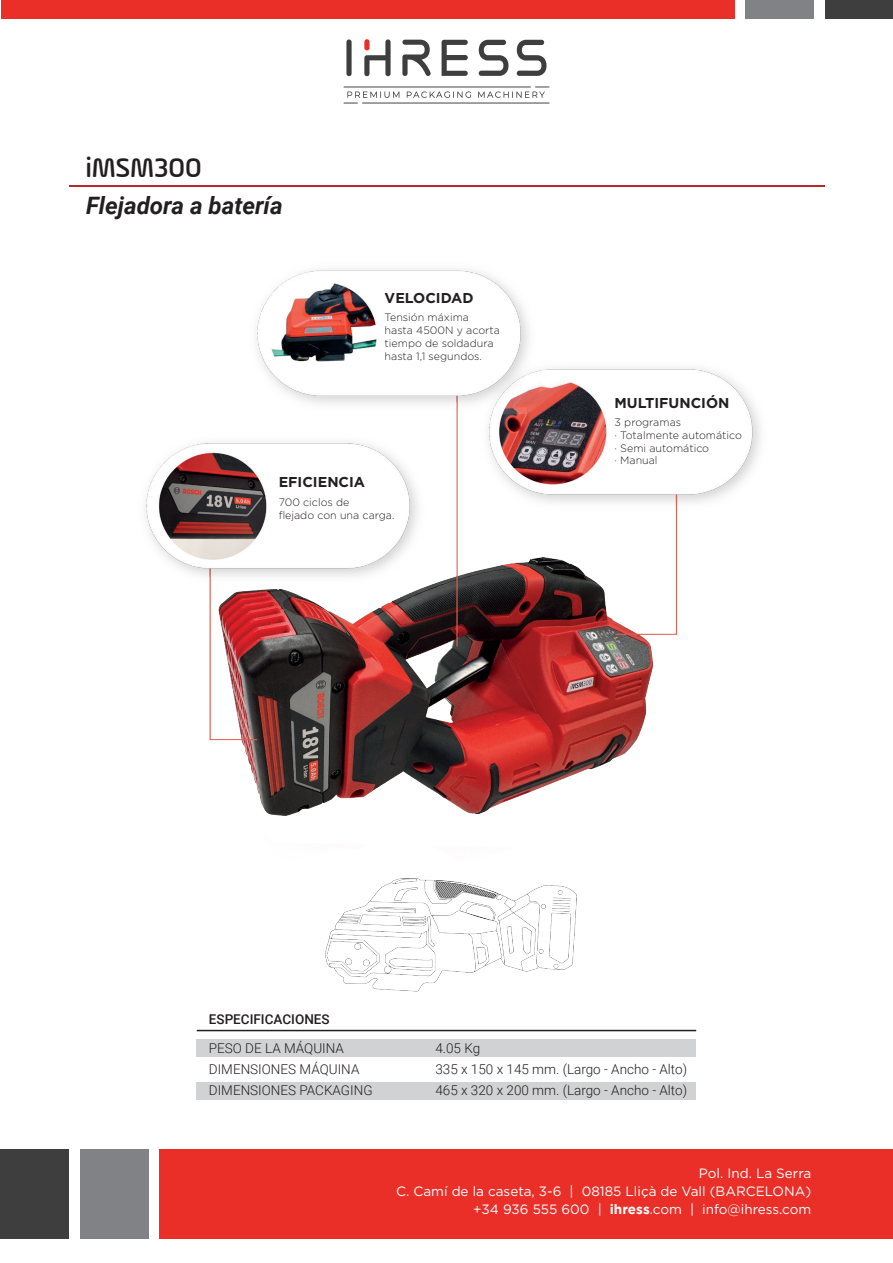
<style>
.page{position:relative;width:893px;height:1263px;background:#fff}
.page>*{position:absolute;margin:0;border:0;box-sizing:border-box;transform-origin:0 0}
.t1{font:500 28.5px "Ample Soft";color:#231f20}
.t2{font:italic 700 24px "Roboto";color:#231f20}
.t3{font:700 14.25px "Gotham";color:#231f20}
.t4{font:300 13.5px "Roboto";color:#231f20}
.t5{font:13.5px/18px "Gotham";color:#fff;text-align:right}
.t6{font:500 13.5px "Roboto";color:#231f20}
.t7{font:300 10.65px/12.9px "Gotham";color:#231f20}
.s1{font-weight:700}
</style>
<div class="page">
<div style="left:159px;top:1149px;width:734px;height:90px;background:#ea2f29"></div>
<div style="left:0;top:1149px;width:68px;height:90px;background:#3e3e3f"></div>
<div style="left:80px;top:1149px;width:69px;height:90px;background:#808285"></div>
<div style="left:1px;top:0;width:733px;height:18px;background:#ea2f29"></div>
<div style="left:825px;top:0;width:68px;height:18px;background:#3e3e3f"></div>
<div style="left:745px;top:0;width:69px;height:18px;background:#808285"></div>
<svg style="left:407px;top:91px;width:64px;height:7px"></svg>
<hr style="left:362px;top:103px;width:187px;height:1px;background:#3e3e3f">
<svg style="left:343px;top:92px;width:56px;height:12px"></svg>
<hr style="left:343px;top:86px;width:188px;height:1px;background:#3e3e3f">
<svg style="left:478px;top:86px;width:71px;height:12px"></svg>
<svg style="left:402px;top:40px;width:29px;height:36px"></svg>
<svg style="left:442px;top:40px;width:26px;height:36px"></svg>
<div style="left:346px;top:39px;width:6px;height:37px;background:#3e3e3f;border-radius:3px"></div>
<svg style="left:364px;top:39px;width:27px;height:37px"></svg>
<div style="left:364px;top:39px;width:5px;height:11px;background:#ea2f29;border-radius:3px"></div>
<svg style="left:479px;top:40px;width:29px;height:36px"></svg>
<svg style="left:517px;top:40px;width:29px;height:36px"></svg>
<div style="left:197px;top:1039px;width:499px;height:18px;background:#d1d2d4"></div>
<div style="left:197px;top:1082px;width:499px;height:18px;background:#d1d2d4"></div>
<hr style="left:197px;top:1030px;width:499px;height:1px;background:#231f20">
<hr style="left:69px;top:185px;width:755px;height:2px;background:#b9292d">
<img style="left:145px;top:269px;width:616px;height:547px">
<img style="left:325px;top:878px;width:252px;height:114px">
<h1 class="t1" style="left:86px;top:152px;width:118px">iMSM300</h1>
<h2 class="t2" style="left:86px;top:188px;width:198px">Flejadora a batería</h2>
<h3 class="t3" style="left:385px;top:289px;width:90px">VELOCIDAD</h3>
<p class="t7" style="left:385px;top:311px;width:117px">Tensión máxima hasta 4500N y acorta tiempo de soldadura hasta 1,1 segundos.</p>
<h3 class="t3" style="left:279px;top:473px;width:88px">EFICIENCIA</h3>
<p class="t7" style="left:279px;top:495px;width:117px">700 ciclos de<br>flejado con una carga.</p>
<h3 class="t3" style="left:614px;top:393px;width:116px">MULTIFUNCIÓN</h3>
<p class="t7" style="left:614px;top:415px;width:129px">3 programas<br>· Totalmente automático · Semi automático<br>· Manual</p>
<p class="t6" style="left:209px;top:1010px;width:122px">ESPECIFICACIONES</p>
<p class="t4" style="left:209px;top:1039px;width:137px">PESO DE LA MÁQUINA</p>
<p class="t4" style="left:435px;top:1039px;width:46px">4.05 Kg</p>
<p class="t4" style="left:209px;top:1060px;width:152px">DIMENSIONES MÁQUINA</p>
<p class="t4" style="left:435px;top:1060px;width:253px">335 x 150 x 145 mm. (Largo - Ancho - Alto)</p>
<p class="t4" style="left:209px;top:1081px;width:165px">DIMENSIONES PACKAGING</p>
<p class="t4" style="left:435px;top:1081px;width:253px">465 x 320 x 200 mm. (Largo - Ancho - Alto)</p>
<p class="t5" style="left:396px;top:1164px;width:417px">Pol. Ind. La Serra<br>C. Camí de la caseta, 3-6 | 08185 Lliçà de Vall (BARCELONA) +34 936 555 600 | <span class="s1">ihress</span>.com | info@ihress.com</p>
</div>
